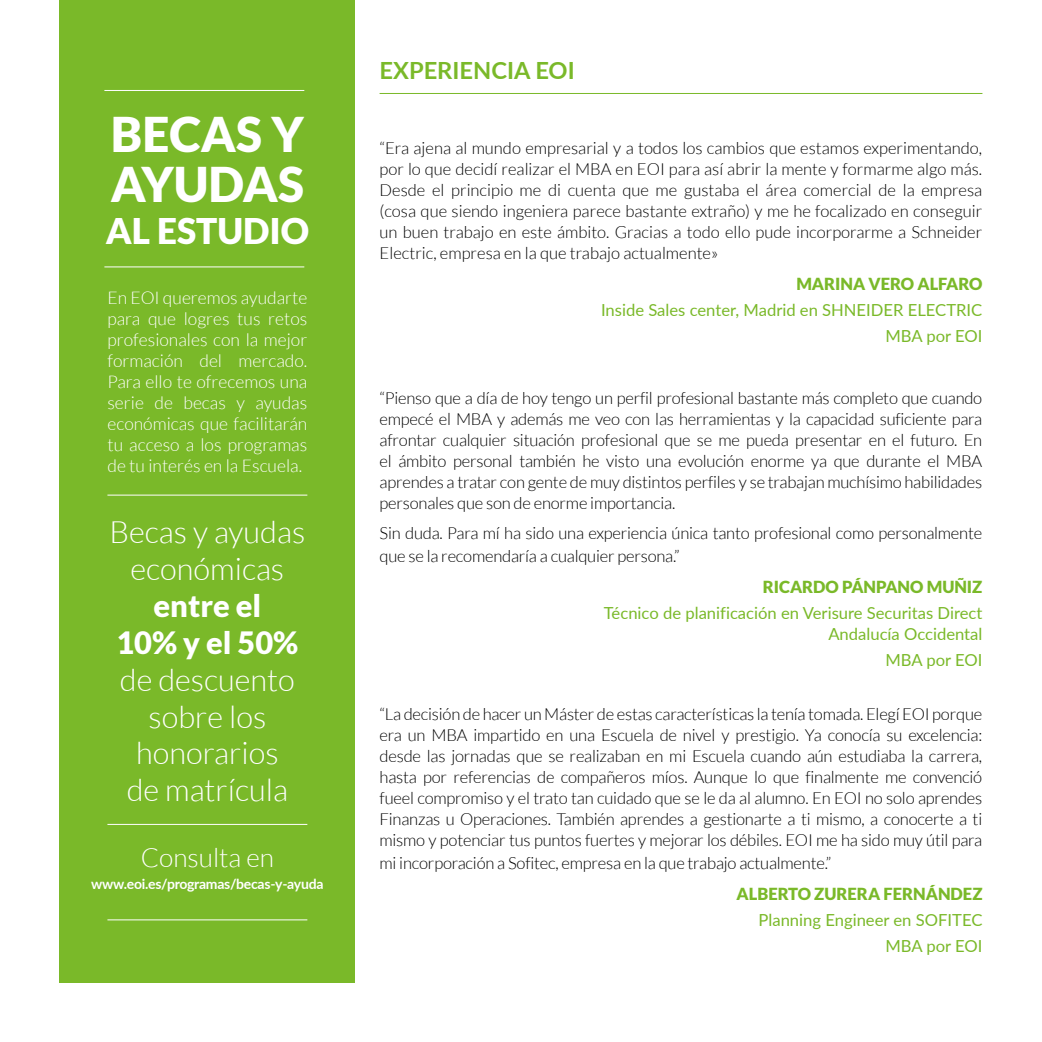
<style>
.page{position:relative;width:1042px;height:1042px;background:#fff}
.page>*{position:absolute;margin:0;border:0;box-sizing:border-box;transform-origin:0 0}
.t1{font:900 47.95px/50.1px "Lato";color:#fff}
.t2{font:900 35.35px "Lato";color:#fff}
.t3{font:300 30.8px/36.9px "Lato";color:#fff;text-align:center}
.t4{font:900 30.8px/36.9px "Lato";color:#fff;text-align:center}
.t5{font:300 26.25px "Lato";color:#fff}
.t6{font:700 23.62px "Lato";color:#7ab929}
.t7{font:300 17.5px/21px "Lato";color:#fff;text-align:justify}
.t8{font:300 16.62px/21px "Lato";letter-spacing:-.015em;color:#000;text-align:justify}
.t9{font:16.62px/25.9px "Lato";color:#7ab929;text-align:right}
.t10{font:900 16.62px "Lato";color:#7ab929}
.t11{font:700 14px "Lato";letter-spacing:-.02em;color:#fff}
</style>
<div class="page">
<hr style="left:379px;top:93px;width:603px;height:1px;background:#7ab929">
<div style="left:60px;top:0;width:295px;height:982px;background:#7ab929"></div>
<hr style="left:104px;top:90px;width:200px;height:1px;background:#fff">
<hr style="left:104px;top:266px;width:200px;height:1px;background:#fff">
<hr style="left:107px;top:495px;width:200px;height:1px;background:#fff">
<hr style="left:107px;top:824px;width:200px;height:1px;background:#fff">
<hr style="left:107px;top:919px;width:200px;height:1px;background:#fff">
<h1 class="t1" style="left:111px;top:108px;width:195px">BECAS Y<br>AYUDAS</h1>
<h2 class="t2" style="left:106px;top:211px;width:205px">AL ESTUDIO</h2>
<p class="t7" style="left:107px;top:287px;width:201px">En EOI queremos ayudarte para que logres tus retos profesionales con la mejor formación del mercado.<br>Para ello te ofrecemos una serie de becas y ayudas económicas que facilitarán tu acceso a los programas de tu interés en la Escuela.</p>
<h3 class="t3" style="left:110px;top:513px;width:197px">Becas y ayudas económicas</h3>
<h3 class="t4" style="left:116px;top:586px;width:184px">entre el<br>10% y el 50%</h3>
<h3 class="t3" style="left:120px;top:661px;width:176px">de descuento sobre los honorarios de matrícula</h3>
<h3 class="t5" style="left:141px;top:844px;width:135px">Consulta en</h3>
<p class="t11" style="left:91px;top:873px;width:234px">www.eoi.es/programas/becas-y-ayuda</p>
<h3 class="t6" style="left:379px;top:53px;width:197px">EXPERIENCIA EOI</h3>
<p class="t8" style="left:379px;top:137px;width:604px">“Era ajena al mundo empresarial y a todos los cambios que estamos experimentando, por lo que decidí realizar el MBA en EOI para así abrir la mente y formarme algo más.<br>Desde el principio me di cuenta que me gustaba el área comercial de la empresa (cosa que siendo ingeniera parece bastante extraño) y me he focalizado en conseguir un buen trabajo en este ámbito. Gracias a todo ello pude incorporarme a Schneider Electric, empresa en la que trabajo actualmente»</p>
<p class="t10" style="left:796px;top:274px;width:188px">MARINA VERO ALFARO</p>
<p class="t9" style="left:601px;top:296px;width:383px">Inside Sales center, Madrid en SHNEIDER ELECTRIC<br>MBA por EOI</p>
<p class="t8" style="left:379px;top:387px;width:604px">“Pienso que a día de hoy tengo un perfil profesional bastante más completo que cuando empecé el MBA y además me veo con las herramientas y la capacidad suficiente para afrontar cualquier situación profesional que se me pueda presentar en el futuro. En el ámbito personal también he visto una evolución enorme ya que durante el MBA aprendes a tratar con gente de muy distintos perfiles y se trabajan muchísimo habilidades personales que son de enorme importancia.</p>
<p class="t8" style="left:379px;top:522px;width:604px;line-height:22.8px">Sin duda. Para mí ha sido una experiencia única tanto profesional como personalmente que se la recomendaría a cualquier persona.”</p>
<p class="t10" style="left:763px;top:577px;width:221px">RICARDO PÁNPANO MUÑIZ</p>
<p class="t9" style="left:604px;top:602px;width:380px;line-height:21px">Técnico de planificación en Verisure Securitas Direct<br>Andalucía Occidental</p>
<p class="t9" style="left:885px;top:646px;width:98px">MBA por EOI</p>
<p class="t8" style="left:380px;top:703px;width:604px">“La decisión de hacer un Máster de estas características la tenía tomada. Elegí EOI porque era un MBA impartido en una Escuela de nivel y prestigio. Ya conocía su excelencia: desde las jornadas que se realizaban en mi Escuela cuando aún estudiaba la carrera, hasta por referencias de compañeros míos. Aunque lo que finalmente me convenció fueel compromiso y el trato tan cuidado que se le da al alumno. En EOI no solo aprendes Finanzas u Operaciones. También aprendes a gestionarte a ti mismo, a conocerte a ti mismo y potenciar tus puntos fuertes y mejorar los débiles. EOI me ha sido muy útil para</p>
<p class="t8" style="left:380px;top:852px;width:453px">mi incorporación a Sofitec, empresa en la que trabajo actualmente.”</p>
<p class="t10" style="left:736px;top:884px;width:247px">ALBERTO ZURERA FERNÁNDEZ</p>
<p class="t9" style="left:758px;top:906px;width:225px">Planning Engineer en SOFITEC<br>MBA por EOI</p>
</div>
